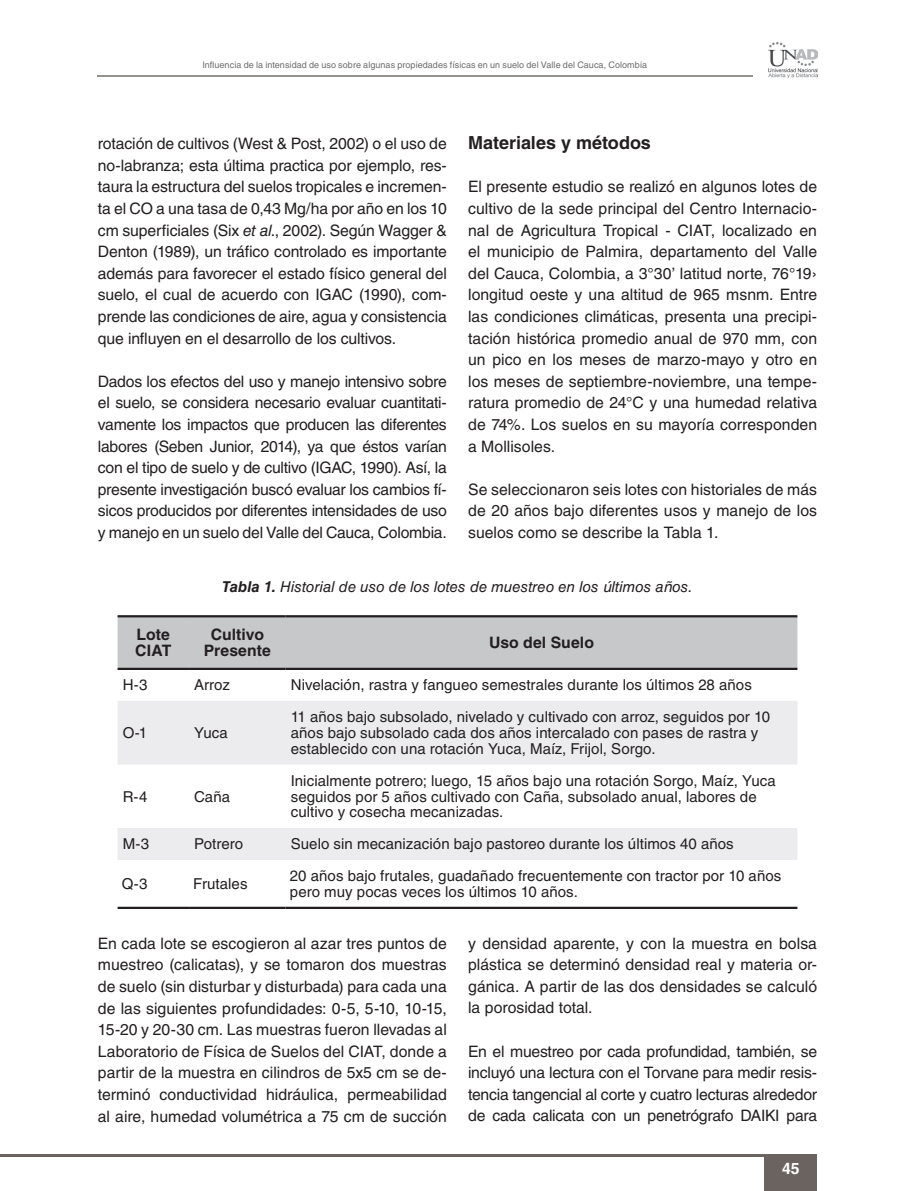
<style>
.page{position:relative;width:915px;height:1191px;background:#fff}
.page>*{position:absolute;margin:0;border:0;box-sizing:border-box;transform-origin:0 0}
.t1{font:700 18px "Helvetica LT Std";color:#231f20}
.t2{font:15.75px/21.6px "Helvetica LT Std";letter-spacing:-.005em;color:#231f20;text-align:justify}
.t3{font:700 15.75px/15.8px "Helvetica LT Std";color:#231f20}
.t4{font:700 15.75px "Helvetica LT Std";color:#fff}
.t5{font:15px/15.8px "Helvetica LT Std";letter-spacing:.005em;color:#231f20}
.t6{font:italic 15px "Helvetica LT Std";letter-spacing:.005em;color:#231f20}
.t7{font:9px "Helvetica LT Std";letter-spacing:.005em;color:#6c6d70}
.s1{font-style:italic}
.s2{font-weight:700}
</style>
<div class="page">
<hr style="left:97px;top:76px;width:655px;height:1px;background:#999190">
<img style="left:768px;top:42px;width:48px;height:36px">
<div style="left:117px;top:617px;width:680px;height:51px;background:#c7c8ca"></div>
<svg style="left:118px;top:701px;width:679px;height:159px;fill:#ececee"></svg>
<hr style="left:117px;top:615px;width:72px;height:2px;background:#231f20">
<hr style="left:189px;top:615px;width:96px;height:2px;background:#231f20">
<hr style="left:285px;top:615px;width:512px;height:2px;background:#231f20">
<hr style="left:117px;top:668px;width:72px;height:2px;background:#231f20">
<hr style="left:189px;top:668px;width:96px;height:2px;background:#231f20">
<hr style="left:285px;top:668px;width:512px;height:2px;background:#231f20">
<hr style="left:117px;top:906px;width:72px;height:3px;background:#231f20">
<hr style="left:189px;top:906px;width:96px;height:3px;background:#231f20">
<hr style="left:285px;top:906px;width:512px;height:3px;background:#231f20">
<div style="left:764px;top:1154px;width:52px;height:37px;background:#6b6360"></div>
<hr style="left:0;top:1154px;width:814px;height:2px;background:#6b6360">
<p class="t7" style="left:202px;top:60px;width:446px">Influencia de la intensidad de uso sobre algunas propiedades físicas en un suelo del Valle del Cauca, Colombia</p>
<p class="t2" style="left:98px;top:133px;width:350px">rotación de cultivos (West &amp; Post, 2002) o el uso de no-labranza; esta última practica por ejemplo, res&shy;taura la estructura del suelos tropicales e incremen&shy;ta el CO a una tasa de 0,43 Mg/ha por año en los 10 cm superficiales (Six <span class="s1">et al</span>., 2002). Según Wagger &amp; Denton (1989), un tráfico controlado es importante además para favorecer el estado físico general del suelo, el cual de acuerdo con IGAC (1990), com&shy;prende las condiciones de aire, agua y consistencia que influyen en el desarrollo de los cultivos.</p>
<p class="t2" style="left:98px;top:370px;width:350px">Dados los efectos del uso y manejo intensivo sobre el suelo, se considera necesario evaluar cuantitati&shy;vamente los impactos que producen las diferentes labores (Seben Junior, 2014), ya que éstos varían con el tipo de suelo y de cultivo (IGAC, 1990). Así, la presente investigación buscó evaluar los cambios fí&shy;sicos producidos por diferentes intensidades de uso y manejo en un suelo del Valle del Cauca, Colombia.</p>
<p class="t1" style="left:468px;top:132px;width:184px">Materiales y métodos</p>
<p class="t2" style="left:468px;top:176px;width:350px">El presente estudio se realizó en algunos lotes de cultivo de la sede principal del Centro Internacio&shy;nal de Agricultura Tropical - CIAT, localizado en el municipio de Palmira, departamento del Valle del Cauca, Colombia, a 3°30’ latitud norte, 76°19› longitud oeste y una altitud de 965 msnm. Entre las condiciones climáticas, presenta una precipi&shy;tación histórica promedio anual de 970 mm, con un pico en los meses de marzo-mayo y otro en los meses de septiembre-noviembre, una tempe&shy;ratura promedio de 24°C y una humedad relativa de 74%. Los suelos en su mayoría corresponden a Mollisoles.</p>
<p class="t2" style="left:468px;top:478px;width:350px">Se seleccionaron seis lotes con historiales de más de 20 años bajo diferentes usos y manejo de los suelos como se describe la Tabla 1.</p>
<p class="t6" style="left:222px;top:578px;width:471px"><span class="s2">Tabla 1.</span> Historial de uso de los lotes de muestreo en los últimos años.</p>
<p class="t3" style="left:135px;top:626px;width:37px">Lote<br>CIAT</p>
<p class="t3" style="left:204px;top:626px;width:68px;text-align:center">Cultivo<br>Presente</p>
<p class="t3" style="left:489px;top:634px;width:106px">Uso del Suelo</p>
<p class="t5" style="left:123px;top:677px;width:26px">H-3</p>
<p class="t5" style="left:194px;top:677px;width:37px">Arroz</p>
<p class="t5" style="left:291px;top:677px;width:462px">Nivelación, rastra y fangueo semestrales durante los últimos 28 años</p>
<p class="t5" style="left:123px;top:725px;width:26px">O-1</p>
<p class="t5" style="left:194px;top:725px;width:35px">Yuca</p>
<p class="t5" style="left:291px;top:709px;width:480px">11 años bajo subsolado, nivelado y cultivado con arroz, seguidos por 10 años bajo subsolado cada dos años intercalado con pases de rastra y establecido con una rotación Yuca, Maíz, Frijol, Sorgo.</p>
<p class="t5" style="left:123px;top:788px;width:26px">R-4</p>
<p class="t5" style="left:194px;top:788px;width:37px">Caña</p>
<p class="t5" style="left:291px;top:772px;width:486px">Inicialmente potrero; luego, 15 años bajo una rotación Sorgo, Maíz, Yuca seguidos por 5 años cultivado con Caña, subsolado anual, labores de cultivo y cosecha mecanizadas.</p>
<p class="t5" style="left:123px;top:836px;width:28px">M-3</p>
<p class="t5" style="left:194px;top:836px;width:50px">Potrero</p>
<p class="t5" style="left:291px;top:836px;width:444px">Suelo sin mecanización bajo pastoreo durante los últimos 40 años</p>
<p class="t5" style="left:122px;top:876px;width:27px">Q-3</p>
<p class="t5" style="left:193px;top:876px;width:56px">Frutales</p>
<p class="t5" style="left:290px;top:868px;width:493px">20 años bajo frutales, guadañado frecuentemente con tractor por 10 años pero muy pocas veces los últimos 10 años.</p>
<p class="t2" style="left:98px;top:932px;width:350px">En cada lote se escogieron al azar tres puntos de muestreo (calicatas), y se tomaron dos muestras de suelo (sin disturbar y disturbada) para cada una de las siguientes profundidades: 0-5, 5-10, 10-15, 15-20 y 20-30 cm. Las muestras fueron llevadas al Laboratorio de Física de Suelos del CIAT, donde a partir de la muestra en cilindros de 5x5 cm se de&shy;terminó conductividad hidráulica, permeabilidad al aire, humedad volumétrica a 75 cm de succión</p>
<p class="t2" style="left:468px;top:932px;width:350px">y densidad aparente, y con la muestra en bolsa plástica se determinó densidad real y materia or&shy;gánica. A partir de las dos densidades se calculó la porosidad total.</p>
<p class="t2" style="left:468px;top:1040px;width:350px">En el muestreo por cada profundidad, también, se incluyó una lectura con el Torvane para medir resis&shy;tencia tangencial al corte y cuatro lecturas alrededor de cada calicata con un penetrógrafo DAIKI para</p>
<p class="t4" style="left:781px;top:1158px;width:19px">45</p>
</div>
